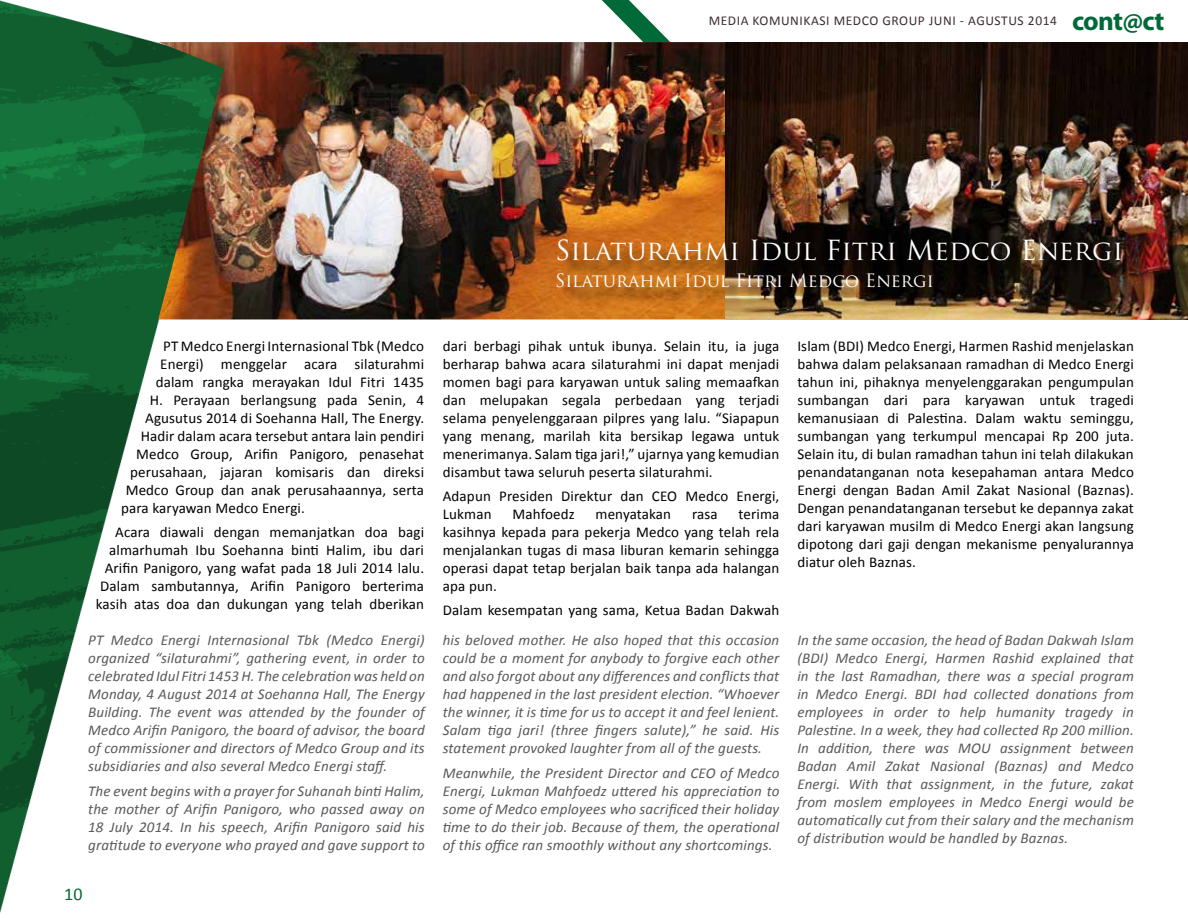
<style>
.page{position:relative;width:1188px;height:918px;background:#fff}
.page>*{position:absolute;margin:0;border:0;box-sizing:border-box;transform-origin:0 0}
.t1{font:27px "Trajan Pro";color:#fff}
.t2{font:18px "Trajan Pro";color:#fff}
.t3{font:18px "Calibri";color:#006938}
.t4{font:15px/18px "Calibri";letter-spacing:.01em;color:#000;text-align:justify}
.t5{font:italic 15px/18px "Calibri";letter-spacing:.01em;color:#58595b;text-align:justify}
.t6{font:13.5px "Calibri";letter-spacing:.04em;color:#3d2e34}
.s1{font-family:"Myriad Pro";font-weight:700;font-size:27px;color:#006938}
</style>
<div class="page">
<img style="left:0;top:0;width:1188px;height:913px">
<svg style="left:393px;top:0;width:795px;height:42px"></svg>
<img style="left:158px;top:42px;width:567px;height:277px">
<img style="left:725px;top:42px;width:463px;height:277px">
<div style="left:561px;top:242px;width:577px;height:37px;background:#000;opacity:.75"></div>
<div style="left:560px;top:276px;width:390px;height:30px;background:#000;opacity:.75"></div>
<p class="t6" style="left:709px;top:12px;width:457px">MEDIA KOMUNIKASI MEDCO GROUP JUNI - AGUSTUS 2014 <span class="s1">cont@ct</span></p>
<h1 class="t1" style="left:555px;top:233px;width:570px">Silaturahmi Idul Fitri Medco Energi</h1>
<p class="t2" style="left:555px;top:269px;width:380px">Silaturahmi Idul Fitri Medco Energi</p>
<p class="t4" style="left:163px;top:338px;width:262px">PT Medco Energi Internasional Tbk (Medco</p>
<p class="t4" style="left:160px;top:356px;width:265px">Energi) menggelar acara silaturahmi</p>
<p class="t4" style="left:156px;top:374px;width:270px">dalam rangka merayakan Idul Fitri 1435</p>
<p class="t4" style="left:150px;top:392px;width:276px">H. Perayaan berlangsung pada Senin, 4</p>
<p class="t4" style="left:145px;top:410px;width:280px">Agusutus 2014 di Soehanna Hall, The Energy.</p>
<p class="t4" style="left:141px;top:428px;width:285px">Hadir dalam acara tersebut antara lain pendiri</p>
<p class="t4" style="left:136px;top:446px;width:289px">Medco Group, Arifin Panigoro, penasehat</p>
<p class="t4" style="left:130px;top:464px;width:295px">perusahaan, jajaran komisaris dan direksi</p>
<p class="t4" style="left:126px;top:482px;width:300px">Medco Group dan anak perusahaannya, serta</p>
<p class="t4" style="left:121px;top:500px;width:185px">para karyawan Medco Energi.</p>
<p class="t4" style="left:96px;top:524px;width:330px;text-align:right">Acara diawali dengan memanjatkan doa bagi almarhumah Ibu Soehanna binti Halim, ibu dari Arifin Panigoro, yang wafat pada 18 Juli 2014 lalu.<br>Dalam sambutannya, Arifin Panigoro berterima kasih atas doa dan dukungan yang telah dberikan</p>
<p class="t5" style="left:88px;top:630px;width:338px">PT Medco Energi Internasional Tbk (Medco Energi) organized “silaturahmi”, gathering event, in order to celebrated Idul Fitri 1453 H. The celebration was held on Monday, 4 August 2014 at Soehanna Hall, The Energy Building. The event was attended by the founder of Medco Arifin Panigoro, the board of advisor, the board of commissioner and directors of Medco Group and its subsidiaries and also several Medco Energi staff.</p>
<p class="t5" style="left:88px;top:782px;width:338px">The event begins with a prayer for Suhanah binti Halim, the mother of Arifin Panigoro, who passed away on 18 July 2014. In his speech, Arifin Panigoro said his gratitude to everyone who prayed and gave support to</p>
<p class="t3" style="left:64px;top:883px;width:20px">10</p>
<p class="t4" style="left:443px;top:338px;width:338px">dari berbagi pihak untuk ibunya. Selain itu, ia juga berharap bahwa acara silaturahmi ini dapat menjadi momen bagi para karyawan untuk saling memaafkan dan melupakan segala perbedaan yang terjadi selama penyelenggaraan pilpres yang lalu. “Siapapun yang menang, marilah kita bersikap legawa untuk menerimanya. Salam tiga jari!,” ujarnya yang kemudian disambut tawa seluruh peserta silaturahmi.</p>
<p class="t4" style="left:443px;top:488px;width:338px">Adapun Presiden Direktur dan CEO Medco Energi,<br>Lukman</p>
<p class="t4" style="left:512px;top:506px;width:64px">Mahfoedz</p>
<p class="t4" style="left:596px;top:506px;width:77px">menyatakan</p>
<p class="t4" style="left:692px;top:506px;width:27px">rasa</p>
<p class="t4" style="left:443px;top:506px;width:338px;text-indent:296px">terima kasihnya kepada para pekerja Medco yang telah rela menjalankan tugas di masa liburan kemarin sehingga operasi dapat tetap berjalan baik tanpa ada halangan apa pun.</p>
<p class="t4" style="left:443px;top:602px;width:338px">Dalam kesempatan yang sama, Ketua Badan Dakwah</p>
<p class="t5" style="left:443px;top:630px;width:338px">his beloved mother. He also hoped that this occasion could be a moment for anybody to forgive each other and also forgot about any differences and conflicts that had happened in the last president election. “Whoever the winner, it is time for us to accept it and feel lenient.<br>Salam tiga jari! (three fingers salute),” he said. His statement provoked laughter from all of the guests.</p>
<p class="t5" style="left:443px;top:764px;width:338px">Meanwhile, the President Director and CEO of Medco Energi, Lukman Mahfoedz uttered his appreciation to some of Medco employees who sacrificed their holiday time to do their job. Because of them, the operational of this office ran smoothly without any shortcomings.</p>
<p class="t4" style="left:797px;top:338px;width:338px">Islam (BDI) Medco Energi, Harmen Rashid menjelaskan bahwa dalam pelaksanaan ramadhan di Medco Energi tahun ini, pihaknya menyelenggarakan pengumpulan sumbangan dari para karyawan untuk tragedi kemanusiaan di Palestina. Dalam waktu seminggu, sumbangan yang terkumpul mencapai Rp 200 juta.<br>Selain itu, di bulan ramadhan tahun ini telah dilakukan penandatanganan nota kesepahaman antara Medco Energi dengan Badan Amil Zakat Nasional (Baznas).<br>Dengan penandatanganan tersebut ke depannya zakat dari karyawan musilm di Medco Energi akan langsung dipotong dari gaji dengan mekanisme penyalurannya diatur oleh Baznas.</p>
<p class="t5" style="left:797px;top:630px;width:338px">In the same occasion, the head of Badan Dakwah Islam (BDI) Medco Energi, Harmen Rashid explained that in the last Ramadhan, there was a special program in Medco Energi. BDI had collected donations from employees in order to help humanity tragedy in Palestine. In a week, they had collected Rp 200 million.<br>In addition, there was MOU assignment between Badan Amil Zakat Nasional (Baznas) and Medco Energi. With that assignment, in the future, zakat from moslem employees in Medco Energi would be automatically cut from their salary and the mechanism of distribution would be handled by Baznas.</p>
</div>
